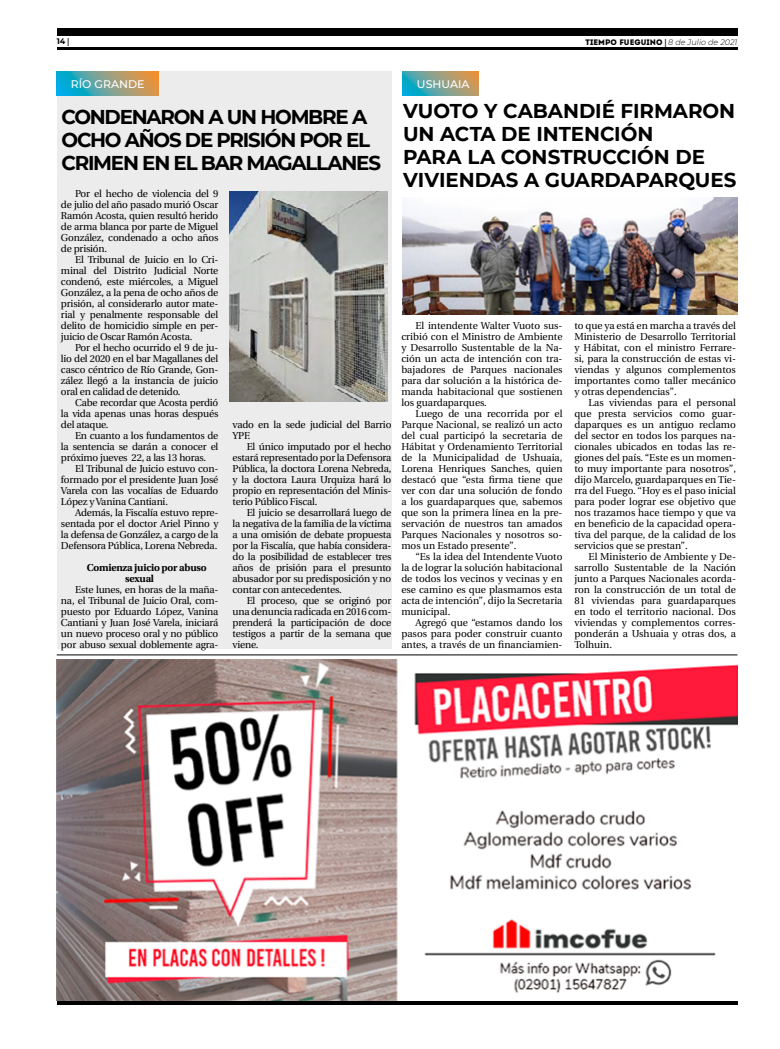
<style>
.page{position:relative;width:780px;height:1049px;background:#fff}
.page>*{position:absolute;margin:0;border:0;box-sizing:border-box;transform-origin:0 0}
.t1{font:700 20px/23px "Montserrat";letter-spacing:-.02em;color:#000}
.t2{font:700 20px/23px "Montserrat";letter-spacing:-.065em;color:#000}
.t3{font:500 11px "Montserrat";color:#fff}
.t4{font:10px/11px "Utopia";letter-spacing:-.02em;color:#000;text-align:justify}
.t5{font:700 10px/11px "Utopia";letter-spacing:-.02em;color:#000}
.t6{font:8px "Intro";color:#000}
.t7{font:700 8px "Montserrat";color:#000}
.s1{font-family:"Utopia"}
.s2{font-family:"Utopia";font-weight:700}
.s3{font-family:"Montserrat";font-weight:300;font-style:italic}
</style>
<div class="page">
<hr style="left:57px;top:48px;width:680px;height:2px;background:#000">
<div style="left:57px;top:28px;width:680px;height:7px;background:#000"></div>
<hr style="left:57px;top:1001px;width:680px;height:4px;background:#000">
<hr style="left:57px;top:654px;width:680px;height:1px;background:#000">
<div style="left:57px;top:72px;width:334px;height:577px;background:#ececed"></div>
<img style="left:57px;top:660px;width:680px;height:340px">
<svg style="left:57px;top:72px;width:101px;height:24px;background:#76a190"></svg>
<svg style="left:403px;top:72px;width:75px;height:24px;background:#79a190"></svg>
<img style="left:230px;top:191px;width:157px;height:210px">
<img style="left:403px;top:197px;width:334px;height:118px">
<p class="t7" style="left:57px;top:35px;width:14px">14 <span class="s1">|</span></p>
<p class="t6" style="left:585px;top:37px;width:153px">TIEMPO FUEGUINO <span class="s2">|</span> <span class="s3">8 de Julio de 2021</span></p>
<p class="t3" style="left:71px;top:76px;width:75px">RÍO GRANDE</p>
<p class="t3" style="left:417px;top:76px;width:54px">USHUAIA</p>
<h1 class="t2" style="left:62px;top:104px;width:321px">CONDENARON A UN HOMBRE A<br>OCHO AÑOS DE PRISIÓN POR EL<br>CRIMEN EN EL BAR MAGALLANES</h1>
<p class="t4" style="left:61px;top:188px;width:159px;text-indent:14px">Por el hecho de violencia del 9 de julio del año pasado murió Oscar Ramón Acosta, quien resultó herido de arma blanca por parte de Miguel González, condenado a ocho años de prisión.</p>
<p class="t4" style="left:61px;top:254px;width:159px;text-indent:14px">El Tribunal de Juicio en lo Cri&shy;minal del Distrito Judicial Norte condenó, este miércoles, a Miguel González, a la pena de ocho años de prisión, al considerarlo autor mate&shy;rial y penalmente responsable del delito de homicidio simple en per&shy;juicio de Oscar Ramón Acosta.</p>
<p class="t4" style="left:61px;top:342px;width:159px;text-indent:14px">Por el hecho ocurrido el 9 de ju&shy;lio del 2020 en el bar Magallanes del casco céntrico de Río Grande, Gon&shy;zález llegó a la instancia de juicio oral en calidad de detenido.</p>
<p class="t4" style="left:61px;top:397px;width:159px;text-indent:14px">Cabe recordar que Acosta perdió la vida apenas unas horas después del ataque.</p>
<p class="t4" style="left:61px;top:430px;width:159px;text-indent:14px">En cuanto a los fundamentos de la sentencia se darán a conocer el próximo jueves 22, a las 13 horas.</p>
<p class="t4" style="left:61px;top:463px;width:159px;text-indent:14px">El Tribunal de Juicio estuvo con&shy;formado por el presidente Juan José Varela con las vocalías de Eduardo López y Vanina Cantiani.</p>
<p class="t4" style="left:61px;top:507px;width:159px;text-indent:14px">Además, la Fiscalía estuvo repre&shy;sentada por el doctor Ariel Pinno y la defensa de González, a cargo de la Defensora Pública, Lorena Nebreda.</p>
<p class="t5" style="left:125px;top:562px;width:83px;text-indent:-38px">Comienza juicio por abuso sexual</p>
<p class="t4" style="left:61px;top:584px;width:159px;text-indent:14px">Este lunes, en horas de la maña&shy;na, el Tribunal de Juicio Oral, com&shy;puesto por Eduardo López, Vanina Cantiani y Juan José Varela, iniciará un nuevo proceso oral y no público por abuso sexual doblemente agra-</p>
<p class="t4" style="left:232px;top:419px;width:160px">vado en la sede judicial del Barrio<br>YPF.</p>
<p class="t4" style="left:232px;top:441px;width:160px;text-indent:14px">El único imputado por el hecho estará representado por la Defensora Pública, la doctora Lorena Nebreda, y la doctora Laura Urquiza hará lo propio en representación del Minis&shy;terio Público Fiscal.</p>
<p class="t4" style="left:232px;top:507px;width:160px;text-indent:14px">El juicio se desarrollará luego de la negativa de la familia de la víctima a una omisión de debate propuesta por la Fiscalía, que había considera&shy;do la posibilidad de establecer tres años de prisión para el presunto abusador por su predisposición y no contar con antecedentes.</p>
<p class="t4" style="left:232px;top:595px;width:160px;text-indent:14px">El proceso, que se originó por una denuncia radicada en 2016 com&shy;prenderá la participación de doce testigos a partir de la semana que viene.</p>
<h1 class="t1" style="left:403px;top:99px;width:335px">VUOTO Y CABANDIÉ FIRMARON<br>UN ACTA DE INTENCIÓN<br>PARA LA CONSTRUCCIÓN DE<br>VIVIENDAS A GUARDAPARQUES</h1>
<p class="t4" style="left:401px;top:320px;width:163px;text-indent:14px">El intendente Walter Vuoto sus&shy;cribió con el Ministro de Ambiente y Desarrollo Sustentable de la Na&shy;ción un acta de intención con tra&shy;bajadores de Parques nacionales para dar solución a la histórica de&shy;manda habitacional que sostienen los guardaparques.</p>
<p class="t4" style="left:401px;top:408px;width:163px;text-indent:14px">Luego de una recorrida por el Parque Nacional, se realizó un acto del cual participó la secretaria de Hábitat y Ordenamiento Territorial de la Municipalidad de Ushuaia, Lorena Henriques Sanches, quien destacó que “esta firma tiene que ver con dar una solución de fondo a los guardaparques que, sabemos que son la primera línea en la pre&shy;servación de nuestros tan amados Parques Nacionales y nosotros so&shy;mos un Estado presente”.</p>
<p class="t4" style="left:401px;top:551px;width:163px;text-indent:14px">“Es la idea del Intendente Vuoto la de lograr la solución habitacional de todos los vecinos y vecinas y en ese camino es que plasmamos esta acta de intención”, dijo la Secretaria municipal.</p>
<p class="t4" style="left:401px;top:617px;width:163px;text-indent:14px">Agregó que “estamos dando los pasos para poder construir cuanto antes, a través de un financiamien-</p>
<p class="t4" style="left:574px;top:320px;width:163px">to que ya está en marcha a través del Ministerio de Desarrollo Territorial y Hábitat, con el ministro Ferrare&shy;si, para la construcción de estas vi&shy;viendas y algunos complementos importantes como taller mecánico y otras dependencias”.</p>
<p class="t4" style="left:574px;top:397px;width:163px;text-indent:14px">Las viviendas para el personal que presta servicios como guar&shy;daparques es un antiguo reclamo del sector en todos los parques na&shy;cionales ubicados en todas las re&shy;giones del país. “Este es un momen&shy;to muy importante para nosotros”, dijo Marcelo, guardaparques en Tie&shy;rra del Fuego. “Hoy es el paso inicial para poder lograr ese objetivo que nos trazamos hace tiempo y que va en beneficio de la capacidad opera&shy;tiva del parque, de la calidad de los servicios que se prestan”.</p>
<p class="t4" style="left:574px;top:551px;width:163px;text-indent:14px">El Ministerio de Ambiente y De&shy;sarrollo Sustentable de la Nación junto a Parques Nacionales acorda&shy;ron la construcción de un total de 81 viviendas para guardaparques en todo el territorio nacional. Dos viviendas y complementos corres&shy;ponderán a Ushuaia y otras dos, a Tolhuin.</p>
</div>
